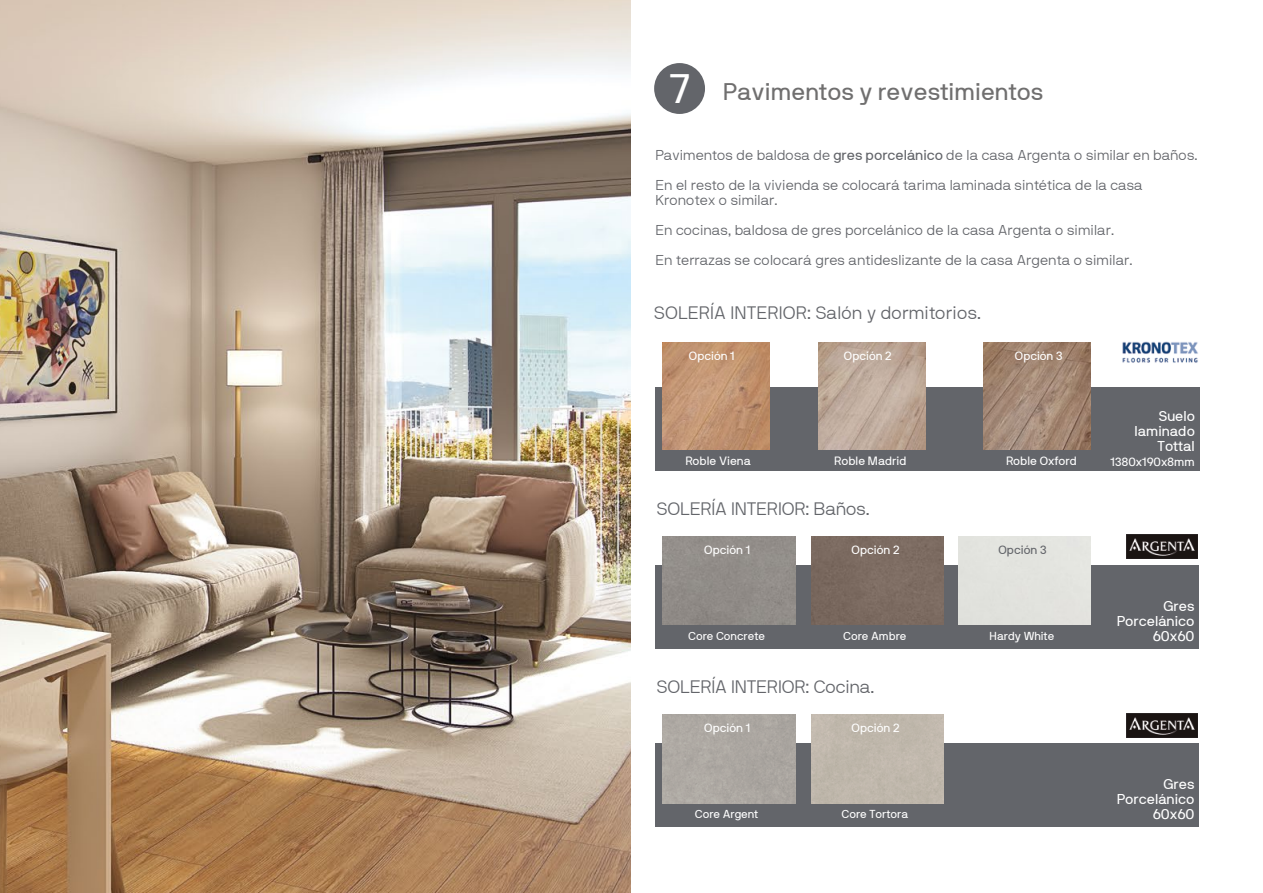
<style>
.page{position:relative;width:1263px;height:893px;background:#fff}
.page>*{position:absolute;margin:0;border:0;box-sizing:border-box;transform-origin:0 0}
.t1{font:24px "NB International Regular Webfont";color:#706f6f}
.t2{font:18px "NB International Light Webfont";letter-spacing:-.015em;color:#63656a}
.t3{font:14.25px/30px "NB International Light Webfont";color:#63656a}
.t4{font:14.25px/15px "NB International Regular Webfont";color:#fff;text-align:right}
.t5{font:12px "NB International Regular Webfont";color:#fff}
.t6{font:12px "NB International Regular Webfont";color:#63656a}
.t7{font:11.55px "NB International Regular Webfont";color:#fff}
.s1{font-size:41.1px;color:#fff}
.s2{font-family:"NB International Regular Webfont"}
</style>
<div class="page">
<img style="left:1122px;top:341px;width:76px;height:22px">
<div style="left:655px;top:565px;width:544px;height:83px;background:#63656a"></div>
<div style="left:655px;top:388px;width:544px;height:83px;background:#63656a"></div>
<img style="left:663px;top:342px;width:107px;height:107px">
<img style="left:984px;top:342px;width:107px;height:107px">
<img style="left:0;top:0;width:631px;height:893px">
<div style="left:654px;top:63px;width:51px;height:51px;background:#63656a;border-radius:50%"></div>
<img style="left:818px;top:342px;width:108px;height:107px">
<img style="left:1126px;top:535px;width:72px;height:24px">
<div style="left:663px;top:536px;width:132px;height:89px;background:#918d88"></div>
<div style="left:811px;top:536px;width:133px;height:89px;background:#7b6a60"></div>
<div style="left:958px;top:536px;width:133px;height:89px;background:#e2e3de"></div>
<div style="left:655px;top:744px;width:544px;height:83px;background:#63656a"></div>
<img style="left:1126px;top:713px;width:72px;height:24px">
<div style="left:663px;top:715px;width:132px;height:88px;background:#aca7a2"></div>
<div style="left:811px;top:715px;width:133px;height:88px;background:#c0b7ac"></div>
<h1 class="t1" style="left:669px;top:78px;width:375px"><span class="s1">7</span> Pavimentos y revestimientos</h1>
<p class="t3" style="left:656px;top:140px;width:544px">Pavimentos de baldosa de <span class="s2">gres porcelánico</span> de la casa Argenta o similar en baños.<br>En el resto de la vivienda se colocará tarima laminada sintética de la casa</p>
<p class="t3" style="left:656px;top:185px;width:479px">Kronotex o similar.<br>En cocinas, baldosa de gres porcelánico de la casa Argenta o similar.<br>En terrazas se colocará gres antideslizante de la casa Argenta o similar.</p>
<p class="t2" style="left:654px;top:303px;width:328px">SOLERÍA INTERIOR: Salón y dormitorios.</p>
<p class="t5" style="left:689px;top:349px;width:47px">Opción 1</p>
<p class="t5" style="left:844px;top:349px;width:49px">Opción 2</p>
<p class="t5" style="left:1015px;top:349px;width:49px">Opción 3</p>
<p class="t5" style="left:685px;top:454px;width:67px">Roble Viena</p>
<p class="t5" style="left:1006px;top:454px;width:72px">Roble Oxford</p>
<p class="t5" style="left:834px;top:454px;width:74px">Roble Madrid</p>
<p class="t2" style="left:657px;top:499px;width:214px">SOLERÍA INTERIOR: Baños.</p>
<p class="t5" style="left:704px;top:543px;width:48px">Opción 1</p>
<p class="t5" style="left:851px;top:543px;width:50px">Opción 2</p>
<p class="t6" style="left:998px;top:543px;width:50px">Opción 3</p>
<p class="t4" style="left:1134px;top:408px;width:62px">Suelo laminado<br>Tottal</p>
<p class="t5" style="left:1110px;top:455px;width:86px">1380x190x8mm</p>
<p class="t4" style="left:1117px;top:598px;width:79px">Gres<br>Porcelánico</p>
<p class="t7" style="left:688px;top:629px;width:78px">Core Concrete</p>
<p class="t4" style="left:1153px;top:628px;width:43px">60x60</p>
<p class="t7" style="left:843px;top:629px;width:65px">Core Ambre</p>
<p class="t7" style="left:989px;top:629px;width:66px">Hardy White</p>
<p class="t2" style="left:657px;top:677px;width:219px">SOLERÍA INTERIOR: Cocina.</p>
<p class="t5" style="left:704px;top:721px;width:48px">Opción 1</p>
<p class="t5" style="left:851px;top:721px;width:50px">Opción 2</p>
<p class="t4" style="left:1117px;top:776px;width:79px">Gres<br>Porcelánico</p>
<p class="t7" style="left:695px;top:808px;width:65px">Core Argent</p>
<p class="t4" style="left:1153px;top:806px;width:43px">60x60</p>
<p class="t7" style="left:841px;top:808px;width:68px">Core Tortora</p>
</div>
